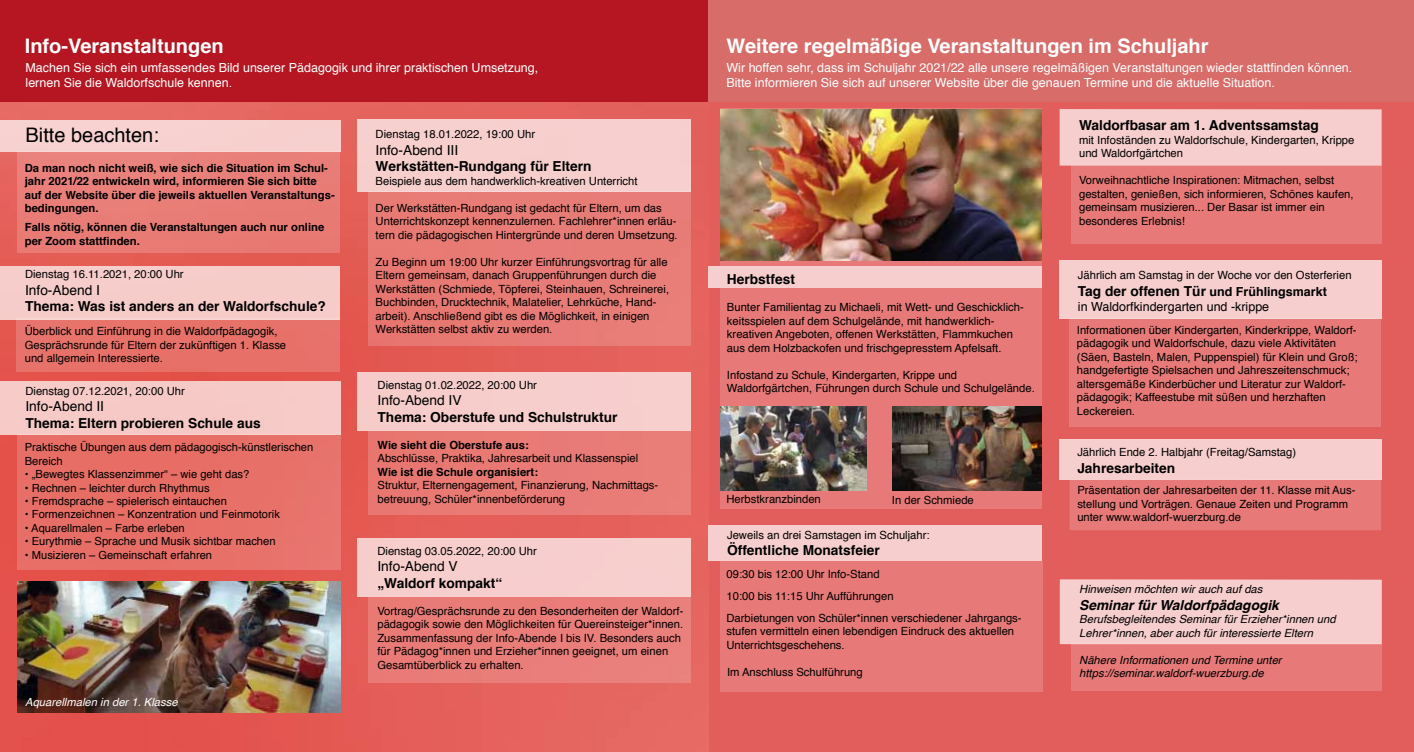
<style>
.page{position:relative;width:1414px;height:752px;background:#fff}
.page>*{position:absolute;margin:0;border:0;box-sizing:border-box;transform-origin:0 0}
.t1{font:700 20px "Helvetica";color:#fff}
.t2{font:20px "Helvetica";color:#000}
.t3{font:700 13.75px "Helvetica";color:#000}
.t4{font:13.75px "Helvetica";color:#000}
.t5{font:italic 700 13.75px "Helvetica";color:#000}
.t6{font:12.5px/15px "Helvetica";color:#fff}
.t7{font:12.5px/15px "Helvetica";color:#000}
.t8{font:11.25px/13.5px "Helvetica";color:#000}
.t9{font:700 11.25px/13.5px "Helvetica";color:#000}
.t10{font:italic 11.25px/13.5px "Helvetica";color:#000}
.t11{font:italic 11.25px "Helvetica";color:#fff}
.t12{font:11.12px/13.4px "Helvetica";color:#000}
.s1{font-weight:700;font-size:13.75px}
.s2{font-weight:700}
</style>
<div class="page">
<div style="left:0;top:92px;width:1414px;height:659px;background:#e25e5c"></div>
<img style="left:0;top:102px;width:709px;height:649px">
<div style="left:368px;top:431px;width:323px;height:83px;background:#e87a76"></div>
<div style="left:358px;top:372px;width:333px;height:58px;background:#f6cecc"></div>
<div style="left:368px;top:597px;width:323px;height:85px;background:#e97d7a"></div>
<div style="left:358px;top:538px;width:333px;height:59px;background:#f7cecd"></div>
<div style="left:0;top:0;width:1060px;height:102px;background:#b51621"></div>
<div style="left:709px;top:0;width:705px;height:102px;background:#d86c69"></div>
<div style="left:721px;top:288px;width:321px;height:220px;background:#e77a78"></div>
<div style="left:709px;top:266px;width:333px;height:22px;background:#f6cecd"></div>
<div style="left:1059px;top:109px;width:322px;height:56px;background:#f6cecd"></div>
<div style="left:1071px;top:165px;width:310px;height:78px;background:#e77a78"></div>
<div style="left:720px;top:109px;width:322px;height:157px;background:linear-gradient(to right,#e77a78,#e77a78)"></div>
<img style="left:720px;top:109px;width:322px;height:151px">
<div style="left:1059px;top:438px;width:322px;height:41px;background:#f6cecd"></div>
<div style="left:1069px;top:479px;width:312px;height:51px;background:#e77a78"></div>
<div style="left:1069px;top:318px;width:312px;height:108px;background:#e77a78"></div>
<div style="left:1059px;top:260px;width:322px;height:58px;background:#f6cecd"></div>
<div style="left:17px;top:434px;width:323px;height:135px;background:#e76f68"></div>
<div style="left:0;top:381px;width:340px;height:54px;background:#f6cac7"></div>
<div style="left:17px;top:318px;width:323px;height:54px;background:#e77169"></div>
<div style="left:0;top:266px;width:340px;height:53px;background:#f6ccca"></div>
<div style="left:368px;top:191px;width:322px;height:154px;background:#e77c77"></div>
<div style="left:357px;top:120px;width:333px;height:72px;background:#f6cfcd"></div>
<img style="left:720px;top:406px;width:146px;height:84px">
<img style="left:892px;top:406px;width:150px;height:84px">
<div style="left:709px;top:525px;width:333px;height:35px;background:#f6cecd"></div>
<div style="left:720px;top:560px;width:323px;height:131px;background:#e77a78"></div>
<img style="left:17px;top:581px;width:323px;height:130px">
<div style="left:1060px;top:579px;width:322px;height:64px;background:#f6cecd"></div>
<div style="left:1071px;top:643px;width:311px;height:47px;background:#e77a78"></div>
<div style="left:17px;top:151px;width:323px;height:102px;background:#e97d77"></div>
<div style="left:0;top:120px;width:340px;height:31px;background:#f7d1cf"></div>
<h1 class="t1" style="left:25px;top:27px;width:200px">Info-Veranstaltungen</h1>
<h1 class="t1" style="left:726px;top:28px;width:484px">Weitere regelmäßige Veranstaltungen im Schuljahr</h1>
<p class="t6" style="left:26px;top:60px;width:514px">Machen Sie sich ein umfassendes Bild unserer Pädagogik und ihrer praktischen Umsetzung, lernen Sie die Waldorfschule kennen.</p>
<p class="t6" style="left:726px;top:60px;width:627px">Wir hoffen sehr, dass im Schuljahr 2021/22 alle unsere regelmäßigen Veranstaltungen wieder stattfinden können.<br>Bitte informieren Sie sich auf unserer Website über die genauen Termine und die aktuelle Situation.</p>
<h1 class="t2" style="left:26px;top:118px;width:135px">Bitte beachten:</h1>
<p class="t9" style="left:25px;top:160px;width:311px">Da man noch nicht weiß, wie sich die Situation im Schul&shy;jahr 2021/22 entwickeln wird, informieren Sie sich bitte auf der Website über die jeweils aktuellen Veranstaltungs&shy;bedingungen.</p>
<p class="t9" style="left:25px;top:220px;width:301px">Falls nötig, können die Veranstaltungen auch nur online per Zoom stattfinden.</p>
<p class="t8" style="left:25px;top:267px;width:160px">Dienstag 16.11.2021, 20:00 Uhr</p>
<p class="t4" style="left:25px;top:278px;width:76px">Info-Abend I</p>
<p class="t3" style="left:25px;top:294px;width:302px">Thema: Was ist anders an der Waldorfschule?</p>
<p class="t8" style="left:25px;top:324px;width:263px">Überblick und Einführung in die Waldorfpädagogik,<br>Gesprächsrunde für Eltern der zukünftigen 1. Klasse und allgemein Interessierte.</p>
<p class="t8" style="left:25px;top:383px;width:161px">Dienstag 07.12.2021, 20:00 Uhr</p>
<p class="t4" style="left:25px;top:394px;width:80px">Info-Abend II</p>
<p class="t3" style="left:25px;top:410px;width:237px">Thema: Eltern probieren Schule aus</p>
<p class="t12" style="left:25px;top:440px;width:290px">Praktische Übungen aus dem pädagogisch-künstlerischen<br>Bereich</p>
<p class="t12" style="left:25px;top:467px;width:226px">• „Bewegtes Klassenzimmer“ – wie geht das?</p>
<p class="t12" style="left:25px;top:480px;width:186px">• Rechnen – leichter durch Rhythmus</p>
<p class="t12" style="left:25px;top:494px;width:204px">• Fremdsprache – spielerisch eintauchen</p>
<p class="t12" style="left:25px;top:507px;width:257px">• Formenzeichnen – Konzentration und Feinmotorik</p>
<p class="t12" style="left:25px;top:520px;width:161px">• Aquarellmalen – Farbe erleben</p>
<p class="t12" style="left:25px;top:534px;width:252px">• Eurythmie – Sprache und Musik sichtbar machen</p>
<p class="t12" style="left:25px;top:547px;width:189px">• Musizieren – Gemeinschaft erfahren</p>
<p class="t11" style="left:25px;top:692px;width:154px">Aquarellmalen in der 1. Klasse</p>
<p class="t8" style="left:376px;top:127px;width:161px">Dienstag 18.01.2022, 19:00 Uhr</p>
<p class="t4" style="left:376px;top:138px;width:84px">Info-Abend III</p>
<p class="t3" style="left:376px;top:154px;width:217px">Werkstätten-Rundgang für Eltern</p>
<p class="t8" style="left:376px;top:174px;width:263px">Beispiele aus dem handwerklich-kreativen Unterricht</p>
<p class="t8" style="left:376px;top:201px;width:304px">Der Werkstätten-Rundgang ist gedacht für Eltern, um das<br>Unterrichtskonzept kennenzulernen. Fachlehrer*innen erläu&shy;tern die pädagogischen Hintergründe und deren Umsetzung.</p>
<p class="t8" style="left:376px;top:255px;width:295px">Zu Beginn um 19:00 Uhr kurzer Einführungsvortrag für alle Eltern gemeinsam, danach Gruppenführungen durch die Werkstätten (Schmiede, Töpferei, Steinhauen, Schreinerei, Buchbinden, Drucktechnik, Malatelier, Lehrküche, Hand&shy;arbeit). Anschließend gibt es die Möglichkeit, in einigen Werkstätten selbst aktiv zu werden.</p>
<p class="t8" style="left:378px;top:377px;width:161px">Dienstag 01.02.2022, 20:00 Uhr</p>
<p class="t4" style="left:378px;top:388px;width:86px">Info-Abend IV</p>
<p class="t3" style="left:378px;top:404px;width:241px">Thema: Oberstufe und Schulstruktur</p>
<p class="t9" style="left:378px;top:437px;width:153px">Wie sieht die Oberstufe aus:</p>
<p class="t8" style="left:378px;top:451px;width:262px">Abschlüsse, Praktika, Jahresarbeit und Klassenspiel</p>
<p class="t9" style="left:378px;top:464px;width:162px">Wie ist die Schule organisiert:</p>
<p class="t8" style="left:378px;top:478px;width:282px">Struktur, Elternengagement, Finanzierung, Nachmittags&shy;betreuung, Schüler*innenbeförderung</p>
<p class="t8" style="left:377px;top:543px;width:161px">Dienstag 03.05.2022, 20:00 Uhr</p>
<p class="t4" style="left:377px;top:554px;width:82px">Info-Abend V</p>
<p class="t3" style="left:377px;top:570px;width:126px">„Waldorf kompakt“</p>
<p class="t8" style="left:377px;top:603px;width:308px">Vortrag/Gesprächsrunde zu den Besonderheiten der Waldorf&shy;pädagogik sowie den Möglichkeiten für Quereinsteiger*innen.<br>Zusammenfassung der Info-Abende I bis IV. Besonders auch für Pädagog*innen und Erzieher*innen geeignet, um einen Gesamtüberblick zu erhalten.</p>
<p class="t3" style="left:727px;top:267px;width:69px">Herbstfest</p>
<p class="t8" style="left:727px;top:300px;width:298px">Bunter Familientag zu Michaeli, mit Wett- und Geschicklich&shy;keitsspielen auf dem Schulgelände, mit handwerklich&shy;kreativen Angeboten, offenen Werkstätten, Flammkuchen aus dem Holzbackofen und frischgepresstem Apfelsaft.</p>
<p class="t8" style="left:727px;top:367px;width:309px">Infostand zu Schule, Kindergarten, Krippe und<br>Waldorfgärtchen, Führungen durch Schule und Schulgelände.</p>
<p class="t8" style="left:726px;top:492px;width:96px">Herbstkranzbinden</p>
<p class="t8" style="left:892px;top:492px;width:83px">In der Schmiede</p>
<p class="t8" style="left:727px;top:527px;width:204px">Jeweils an drei Samstagen im Schuljahr:</p>
<p class="t3" style="left:727px;top:537px;width:154px">Öffentliche Monatsfeier</p>
<p class="t8" style="left:726px;top:566px;width:155px">09:30 bis 12:00 Uhr Info-Stand</p>
<p class="t8" style="left:726px;top:584px;width:297px;line-height:22.1px">10:00 bis 11:15 Uhr Aufführungen<br>Darbietungen von Schüler*innen verschiedener Jahrgangs-</p>
<p class="t8" style="left:726px;top:623px;width:289px">stufen vermitteln einen lebendigen Eindruck des aktuellen<br>Unterrichtsgeschehens.</p>
<p class="t8" style="left:727px;top:665px;width:137px">Im Anschluss Schulführung</p>
<p class="t3" style="left:1079px;top:113px;width:241px">Waldorfbasar am 1. Adventssamstag</p>
<p class="t8" style="left:1079px;top:132px;width:277px">mit Infoständen zu Waldorfschule, Kindergarten, Krippe und Waldorfgärtchen</p>
<p class="t8" style="left:1079px;top:173px;width:276px">Vorweihnachtliche Inspirationen: Mitmachen, selbst gestalten, genießen, sich informieren, Schönes kaufen, gemeinsam musizieren... Der Basar ist immer ein besonderes Erlebnis!</p>
<p class="t8" style="left:1078px;top:268px;width:275px">Jährlich am Samstag in der Woche vor den Osterferien</p>
<p class="t7" style="left:1078px;top:283px;width:250px"><span class="s1">Tag der offenen Tür</span> <span class="s2">und Frühlingsmarkt </span>in Waldorfkindergarten und -krippe</p>
<p class="t8" style="left:1077px;top:322px;width:282px">Informationen über Kindergarten, Kinderkrippe, Waldorf&shy;pädagogik und Waldorfschule, dazu viele Aktivitäten (Säen, Basteln, Malen, Puppenspiel) für Klein und Groß; handgefertigte Spielsachen und Jahreszeitenschmuck; altersgemäße Kinderbücher und Literatur zur Waldorf&shy;pädagogik; Kaffeestube mit süßen und herzhaften Leckereien.</p>
<p class="t8" style="left:1077px;top:445px;width:220px">Jährlich Ende 2. Halbjahr (Freitag/Samstag)</p>
<p class="t3" style="left:1077px;top:455px;width:99px">Jahresarbeiten</p>
<p class="t8" style="left:1077px;top:482px;width:280px">Präsentation der Jahresarbeiten der 11. Klasse mit Aus&shy;stellung und Vorträgen. Genaue Zeiten und Programm unter www.waldorf-wuerzburg.de</p>
<p class="t10" style="left:1079px;top:582px;width:185px">Hinweisen möchten wir auch auf das</p>
<p class="t5" style="left:1079px;top:593px;width:201px">Seminar für Waldorfpädagogik</p>
<p class="t10" style="left:1079px;top:612px;width:258px">Berufsbegleitendes Seminar für Erzieher*innen und<br>Lehrer*innen, aber auch für interessierte Eltern</p>
<p class="t10" style="left:1079px;top:653px;width:204px">Nähere Informationen und Termine unter https://seminar.waldorf-wuerzburg.de</p>
</div>
